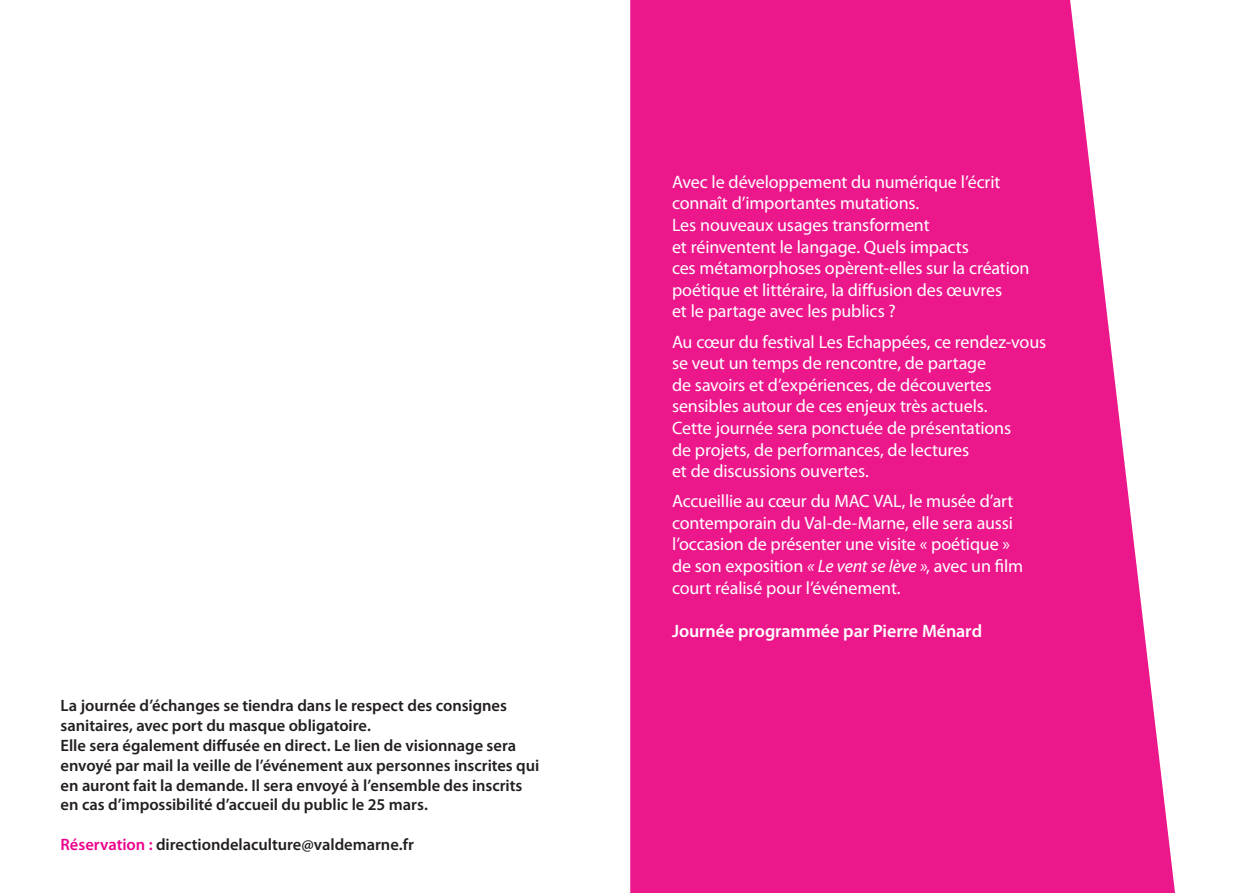
<style>
.page{position:relative;width:1259px;height:893px;background:#fff}
.page>*{position:absolute;margin:0;border:0;box-sizing:border-box;transform-origin:0 0}
.t1{font:18px/21.6px "Myriad Pro";letter-spacing:-.005em;color:#fff}
.t2{font:600 18px "Myriad Pro";letter-spacing:-.005em;color:#fff}
.t3{font:600 16.5px/19.8px "Myriad Pro";color:#231f20}
.s1{color:#ed028c}
.s2{font-style:italic}
</style>
<div class="page">
<svg style="left:630px;top:0;width:545px;height:893px;background:#ee2d97"></svg>
<p class="t3" style="left:61px;top:695px;width:480px">La journée d’échanges se tiendra dans le respect des consignes sanitaires, avec port du masque obligatoire.<br>Elle sera également diffusée en direct. Le lien de visionnage sera envoyé par mail la veille de l’événement aux personnes inscrites qui en auront fait la demande. Il sera envoyé à l’ensemble des inscrits en cas d’impossibilité d’accueil du public le 25 mars.</p>
<p class="t3" style="left:61px;top:834px;width:355px"><span class="s1">Réservation :</span> directiondelaculture@valdemarne.fr</p>
<p class="t1" style="left:672px;top:171px;width:359px">Avec le développement du numérique l’écrit connaît d’importantes mutations.<br>Les nouveaux usages transforment<br>et réinventent le langage. Quels impacts<br>ces métamorphoses opèrent-elles sur la création poétique et littéraire, la diffusion des œuvres<br>et le partage avec les publics ?</p>
<p class="t1" style="left:672px;top:330px;width:376px">Au cœur du festival Les Echappées, ce rendez-vous se veut un temps de rencontre, de partage<br>de savoirs et d’expériences, de découvertes sensibles autour de ces enjeux très actuels.<br>Cette journée sera ponctuée de présentations<br>de projets, de performances, de lectures<br>et de discussions ouvertes.</p>
<p class="t1" style="left:672px;top:490px;width:352px">Accueillie au cœur du MAC VAL, le musée d’art contemporain du Val-de-Marne, elle sera aussi l’occasion de présenter une visite « poétique » de son exposition <span class="s2">« Le vent se lève »</span>, avec un film court réalisé pour l’événement.</p>
<p class="t2" style="left:672px;top:619px;width:311px">Journée programmée par Pierre Ménard</p>
</div>
